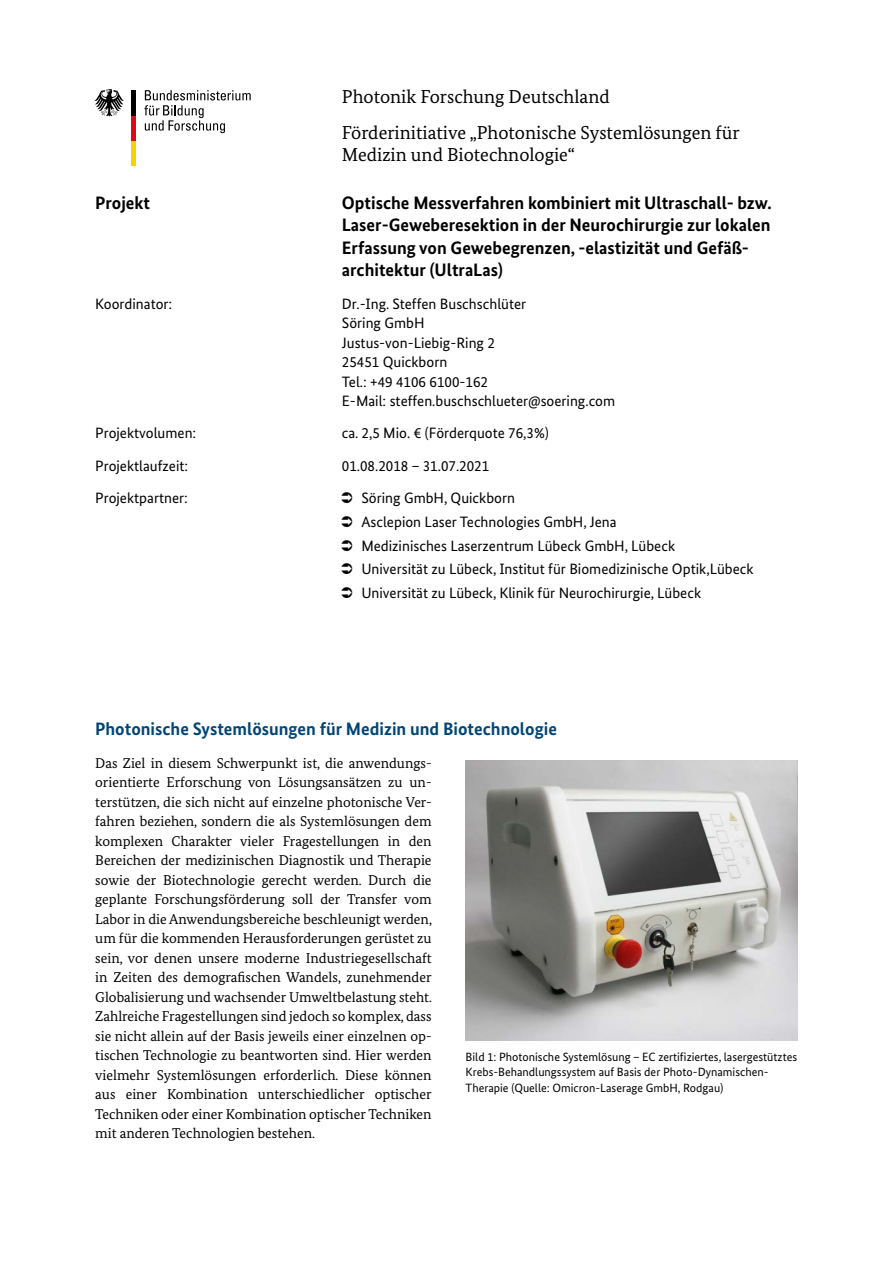
<style>
.page{position:relative;width:893px;height:1263px;background:#fff}
.page>*{position:absolute;margin:0;border:0;box-sizing:border-box;transform-origin:0 0}
.t1{font:18.75px/22.5px "Bundes Serif";color:#000}
.t2{font:700 18px/22.5px "Bundes Sans";color:#000}
.t3{font:700 18px "Bundes Sans";color:#004577}
.P_Adresse_ff{font:15px "Bundes Sans";color:#000}
.P_Adresse{font:15px "Bundes Sans";color:#000}
.t4{font:14.25px/19.5px "Bundes Serif";color:#000;text-align:justify}
.t5{font:12px/15.8px "Bundes Sans";color:#000}
</style>
<div class="page">
<svg style="left:144px;top:90px;width:107px;height:43px"></svg>
<div style="left:131px;top:141px;width:5px;height:25px;background:#f8d200"></div>
<div style="left:131px;top:115px;width:5px;height:26px;background:#e30613"></div>
<div style="left:131px;top:90px;width:5px;height:25px;background:#000"></div>
<svg style="left:95px;top:89px;width:29px;height:27px"></svg>
<img style="left:466px;top:760px;width:332px;height:281px">
<h1 class="t1" style="left:342px;top:85px;width:269px">Photonik Forschung Deutschland</h1>
<h1 class="t1" style="left:342px;top:121px;width:399px">Förderinitiative „Photonische Systemlösungen für<br>Medizin und Biotechnologie“</h1>
<h2 class="t2" style="left:95px;top:191px;width:56px">Projekt</h2>
<h2 class="t2" style="left:342px;top:191px;width:431px">Optische Messverfahren kombiniert mit Ultraschall- bzw.<br>Laser-Geweberesektion in der Neurochirurgie zur lokalen Erfassung von Gewebegrenzen, -elastizität und Gefäß&shy;architektur (UltraLas)</h2>
<p class="P_Adresse" style="left:95px;top:294px;width:79px">Koordinator:</p>
<p class="P_Adresse" style="left:342px;top:294px;width:186px">Dr.-Ing. Steffen Buschschlüter</p>
<p class="P_Adresse_ff" style="left:342px;top:314px;width:84px">Söring GmbH</p>
<p class="P_Adresse_ff" style="left:342px;top:333px;width:155px">Justus-von-Liebig-Ring 2</p>
<p class="P_Adresse_ff" style="left:342px;top:353px;width:107px">25451 Quickborn</p>
<p class="P_Adresse_ff" style="left:342px;top:372px;width:148px">Tel.: +49 4106 6100-162</p>
<p class="P_Adresse_ff" style="left:342px;top:392px;width:275px">E-Mail: steffen.buschschlueter@soering.com</p>
<p class="P_Adresse_ff" style="left:95px;top:424px;width:103px">Projektvolumen:</p>
<p class="P_Adresse_ff" style="left:342px;top:424px;width:209px">ca. 2,5 Mio. € (Förderquote 76,3%)</p>
<p class="P_Adresse_ff" style="left:95px;top:456px;width:94px">Projektlaufzeit:</p>
<p class="P_Adresse_ff" style="left:342px;top:456px;width:149px">01.08.2018 – 31.07.2021</p>
<p class="P_Adresse_ff" style="left:95px;top:489px;width:94px">Projektpartner:</p>
<p class="P_Adresse_ff" style="left:361px;top:489px;width:155px">Söring GmbH, Quickborn</p>
<p class="P_Adresse_ff" style="left:361px;top:512px;width:257px">Asclepion Laser Technologies GmbH, Jena</p>
<p class="P_Adresse_ff" style="left:361px;top:536px;width:315px">Medizinisches Laserzentrum Lübeck GmbH, Lübeck</p>
<p class="P_Adresse_ff" style="left:361px;top:560px;width:394px">Universität zu Lübeck, Institut für Biomedizinische Optik,Lübeck</p>
<p class="P_Adresse_ff" style="left:361px;top:584px;width:341px">Universität zu Lübeck, Klinik für Neurochirurgie, Lübeck</p>
<h3 class="t3" style="left:95px;top:718px;width:463px">Photonische Systemlösungen für Medizin und Biotechnologie</h3>
<p class="t4" style="left:95px;top:753px;width:338px">Das Ziel in diesem Schwerpunkt ist, die anwendungs&shy;orientierte Erforschung von Lösungsansätzen zu un&shy;terstützen, die sich nicht auf einzelne photonische Ver&shy;fahren beziehen, sondern die als Systemlösungen dem komplexen Charakter vieler Fragestellungen in den Bereichen der medizinischen Diagnostik und Therapie sowie der Biotechnologie gerecht werden. Durch die geplante Forschungsförderung soll der Transfer vom Labor in die Anwendungsbereiche beschleunigt werden, um für die kommenden Herausforderungen gerüstet zu sein, vor denen unsere moderne Industriegesellschaft in Zeiten des demografischen Wandels, zunehmender Globalisierung und wachsender Umweltbelastung steht.<br>Zahlreiche Fragestellungen sind jedoch so komplex, dass sie nicht allein auf der Basis jeweils einer einzelnen op&shy;tischen Technologie zu beantworten sind. Hier werden vielmehr Systemlösungen erforderlich. Diese können aus einer Kombination unterschiedlicher optischer Techniken oder einer Kombination optischer Techniken mit anderen Technologien bestehen.</p>
<p class="t5" style="left:466px;top:1048px;width:333px">Bild 1: Photonische Systemlösung – EC zertifiziertes, lasergestütztes<br>Krebs-Behandlungssystem auf Basis der Photo-Dynamischen-<br>Therapie (Quelle: Omicron-Laserage GmbH, Rodgau)</p>
</div>
